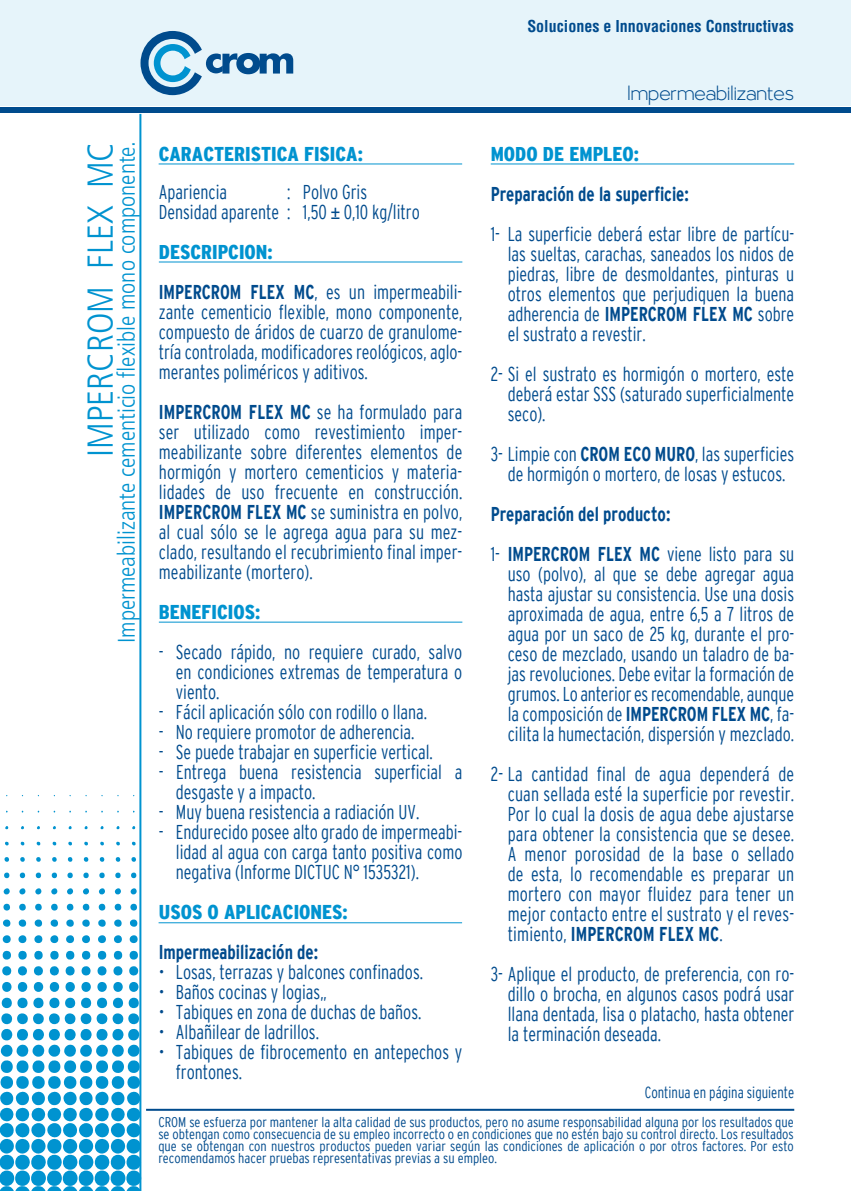
<style>
.page{position:relative;width:851px;height:1191px;background:#fff}
.page>*{position:absolute;margin:0;border:0;box-sizing:border-box;transform-origin:0 0}
.t1{font:300 condensed 36px "Frutiger";color:#0093d0}
.t2{font:28px "Larke";color:#004b8d}
.t3{font:300 condensed 24px "Frutiger";color:#0093d0}
.t4{font:300 condensed 20px/20px "Interstate";color:#004b8d;text-align:justify;scale:.9 1}
.t5{font:700 condensed 20px/40px "Interstate";color:#004b8d;scale:.9 1}
.t6{font:900 condensed 20px "Interstate";color:#0093d0}
.t7{font:700 condensed 16px "Helvetica";color:#004b8d}
.t8{font:300 condensed 16px "Interstate";color:#004b8d;scale:.9 1}
.t9{font:300 condensed 14px/12px "Interstate";color:#004b8d;text-align:justify}
.s1{font-family:"Arial";font-weight:400;font-stretch:normal;font-size:19px}
.s2{font-weight:900;color:#0093d0}
.s3{font-weight:700}
.s4{font-weight:300}
</style>
<div class="page">
<div style="left:0;top:0;width:850px;height:106px;background:#e6f4fa"></div>
<svg style="left:140px;top:31px;width:153px;height:64px"></svg>
<div style="left:0;top:108px;width:850px;height:5px;background:#004b8d"></div>
<svg style="left:5px;top:841px;width:4px;height:5px"></svg>
<svg style="left:4px;top:857px;width:5px;height:5px"></svg>
<svg style="left:4px;top:872px;width:6px;height:7px"></svg>
<svg style="left:3px;top:888px;width:7px;height:7px"></svg>
<svg style="left:3px;top:903px;width:7px;height:7px"></svg>
<svg style="left:20px;top:841px;width:5px;height:5px"></svg>
<svg style="left:20px;top:857px;width:5px;height:5px"></svg>
<svg style="left:19px;top:872px;width:6px;height:7px"></svg>
<svg style="left:19px;top:888px;width:7px;height:7px"></svg>
<svg style="left:19px;top:903px;width:7px;height:7px"></svg>
<svg style="left:36px;top:841px;width:5px;height:5px"></svg>
<svg style="left:36px;top:857px;width:5px;height:5px"></svg>
<svg style="left:35px;top:872px;width:6px;height:7px"></svg>
<svg style="left:35px;top:888px;width:7px;height:7px"></svg>
<svg style="left:35px;top:903px;width:7px;height:7px"></svg>
<svg style="left:52px;top:841px;width:4px;height:5px"></svg>
<svg style="left:52px;top:857px;width:5px;height:5px"></svg>
<svg style="left:51px;top:872px;width:6px;height:7px"></svg>
<svg style="left:51px;top:888px;width:7px;height:7px"></svg>
<svg style="left:51px;top:903px;width:7px;height:7px"></svg>
<svg style="left:68px;top:841px;width:4px;height:5px"></svg>
<svg style="left:67px;top:857px;width:6px;height:5px"></svg>
<svg style="left:67px;top:872px;width:6px;height:7px"></svg>
<svg style="left:67px;top:888px;width:6px;height:7px"></svg>
<svg style="left:66px;top:903px;width:8px;height:7px"></svg>
<svg style="left:84px;top:841px;width:4px;height:5px"></svg>
<svg style="left:83px;top:857px;width:6px;height:5px"></svg>
<svg style="left:83px;top:872px;width:6px;height:7px"></svg>
<svg style="left:83px;top:888px;width:6px;height:7px"></svg>
<svg style="left:82px;top:903px;width:8px;height:7px"></svg>
<svg style="left:100px;top:841px;width:4px;height:5px"></svg>
<svg style="left:99px;top:857px;width:6px;height:5px"></svg>
<svg style="left:99px;top:872px;width:6px;height:7px"></svg>
<svg style="left:98px;top:888px;width:7px;height:7px"></svg>
<svg style="left:98px;top:903px;width:8px;height:7px"></svg>
<svg style="left:116px;top:841px;width:4px;height:5px"></svg>
<svg style="left:115px;top:857px;width:5px;height:5px"></svg>
<svg style="left:115px;top:872px;width:6px;height:7px"></svg>
<svg style="left:114px;top:888px;width:7px;height:7px"></svg>
<svg style="left:114px;top:903px;width:8px;height:7px"></svg>
<svg style="left:2px;top:919px;width:112px;height:57px"></svg>
<svg style="left:0;top:982px;width:124px;height:209px"></svg>
<svg style="left:132px;top:841px;width:4px;height:5px"></svg>
<svg style="left:131px;top:857px;width:5px;height:5px"></svg>
<svg style="left:131px;top:872px;width:6px;height:7px"></svg>
<svg style="left:130px;top:888px;width:7px;height:7px"></svg>
<svg style="left:130px;top:903px;width:7px;height:7px"></svg>
<svg style="left:114px;top:919px;width:25px;height:57px"></svg>
<svg style="left:124px;top:982px;width:18px;height:209px"></svg>
<hr style="left:146px;top:1108px;width:648px;height:2px;background:#004b8d">
<hr style="left:139px;top:114px;width:2px;height:1077px;background:#0093d0">
<hr style="left:159px;top:163px;width:303px;height:1px;background:#0093d0">
<hr style="left:159px;top:261px;width:303px;height:1px;background:#0093d0">
<hr style="left:159px;top:621px;width:303px;height:1px;background:#0093d0">
<hr style="left:158px;top:922px;width:304px;height:1px;background:#0093d0">
<hr style="left:490px;top:163px;width:304px;height:1px;background:#0093d0">
<p class="t7" style="left:527px;top:16px;width:268px">Soluciones e Innovaciones Constructivas</p>
<h1 class="t1" style="left:80px;top:457px;width:316px;rotate:-90deg">IMPERCROM FLEX MC</h1>
<p class="t3" style="left:113px;top:643px;width:503px;rotate:-90deg">Impermeabilizante cementicio flexible mono componente.</p>
<p class="t6" style="left:159px;top:142px;width:205px">CARACTERISTICA FISICA:</p>
<p class="t4" style="left:159px;top:181px;width:77px">Apariencia</p>
<p class="t4" style="left:159px;top:181px;width:291px;text-indent:128px">: Polvo Gris<br>Densidad aparente : 1,50 <span class="s1">±</span> 0,10 kg/litro</p>
<p class="t4" style="left:159px;top:231px;width:339px;line-height:40px"><span class="s2">DESCRIPCION:<br></span><span class="s3">IMPERCROM FLEX MC</span>, es un impermeabili-</p>
<p class="t4" style="left:159px;top:301px;width:339px">zante cementicio flexible, mono componente, compuesto de áridos de cuarzo de granulome&shy;tría controlada, modificadores reológicos, aglo&shy;merantes poliméricos y aditivos.</p>
<p class="t4" style="left:159px;top:401px;width:339px"><span class="s3">IMPERCROM FLEX MC</span> se ha formulado para ser utilizado como revestimiento imper&shy;meabilizante sobre diferentes elementos de hormigón y mortero cementicios y materia&shy;lidades de uso frecuente en construcción.<br><span class="s3">IMPERCROM FLEX MC</span> se suministra en polvo, al cual sólo se le agrega agua para su mez&shy;clado, resultando el recubrimiento final imper&shy;meabilizante (mortero).</p>
<p class="t6" style="left:159px;top:600px;width:103px">BENEFICIOS:</p>
<p class="t4" style="left:176px;top:641px;width:320px;text-indent:-17px">- Secado rápido, no requiere curado, salvo en condiciones extremas de temperatura o viento.</p>
<p class="t4" style="left:159px;top:701px;width:300px">- Fácil aplicación sólo con rodillo o llana.</p>
<p class="t4" style="left:159px;top:721px;width:285px">- No requiere promotor de adherencia.</p>
<p class="t4" style="left:159px;top:741px;width:306px">- Se puede trabajar en superficie vertical.</p>
<p class="t4" style="left:176px;top:761px;width:320px;text-indent:-17px">- Entrega buena resistencia superficial a desgaste y a impacto.</p>
<p class="t4" style="left:159px;top:801px;width:291px">- Muy buena resistencia a radiación UV.</p>
<p class="t4" style="left:176px;top:821px;width:320px;text-indent:-17px">- Endurecido posee alto grado de impermeabi&shy;lidad al agua con carga tanto positiva como negativa (Informe DICTUC N° 1535321).</p>
<p class="t6" style="left:159px;top:900px;width:190px">USOS O APLICACIONES:</p>
<p class="t5" style="left:159px;top:931px;width:178px">Impermeabilización de:</p>
<p class="t4" style="left:159px;top:961px;width:295px">• Losas, terrazas y balcones confinados.</p>
<p class="t4" style="left:159px;top:981px;width:188px">• Baños cocinas y logias,,</p>
<p class="t4" style="left:159px;top:1001px;width:293px">• Tabiques en zona de duchas de baños.</p>
<p class="t4" style="left:159px;top:1021px;width:179px">• Albañilear de ladrillos.</p>
<p class="t4" style="left:176px;top:1041px;width:320px;text-indent:-17px">• Tabiques de fibrocemento en antepechos y frontones.</p>
<h2 class="t2" style="left:627px;top:74px;width:168px">Impermeabilizantes</h2>
<p class="t6" style="left:490px;top:142px;width:150px">MODO DE EMPLEO:</p>
<p class="t5" style="left:490px;top:173px;width:222px">Preparación de la superficie:</p>
<p class="t4" style="left:507px;top:223px;width:320px;text-indent:-17px">1- La superficie deberá estar libre de partícu&shy;las sueltas, carachas, saneados los nidos de piedras, libre de desmoldantes, pinturas u otros elementos que perjudiquen la buena adherencia de <span class="s3">IMPERCROM FLEX MC</span> sobre el sustrato a revestir.</p>
<p class="t4" style="left:507px;top:363px;width:320px;text-indent:-17px">2- Si el sustrato es hormigón o mortero, este deberá estar SSS (saturado superficialmente seco).</p>
<p class="t4" style="left:490px;top:443px;width:338px;text-align:center">3- Limpie con <span class="s3">CROM ECO MURO</span>, las superficies de hormigón o mortero, de losas y estucos.</p>
<p class="t5" style="left:490px;top:493px;width:339px">Preparación del producto:<br><span class="s4">1-</span> IMPERCROM FLEX MC <span class="s4">viene listo para su</span></p>
<p class="t4" style="left:507px;top:563px;width:320px">uso (polvo), al que se debe agregar agua hasta ajustar su consistencia. Use una dosis aproximada de agua, entre 6,5 a 7 litros de agua por un saco de 25 kg, durante el pro&shy;ceso de mezclado, usando un taladro de ba&shy;jas revoluciones. Debe evitar la formación de grumos. Lo anterior es recomendable, aunque la composición de <span class="s3">IMPERCROM FLEX MC</span>, fa&shy;cilita la humectación, dispersión y mezclado.</p>
<p class="t4" style="left:507px;top:763px;width:320px;text-indent:-17px">2- La cantidad final de agua dependerá de cuan sellada esté la superficie por revestir.<br>Por lo cual la dosis de agua debe ajustarse para obtener la consistencia que se desee.<br>A menor porosidad de la base o sellado de esta, lo recomendable es preparar un mortero con mayor fluidez para tener un mejor contacto entre el sustrato y el reves&shy;timiento, <span class="s3">IMPERCROM FLEX MC</span>.</p>
<p class="t4" style="left:507px;top:963px;width:320px;text-indent:-17px">3- Aplique el producto, de preferencia, con ro&shy;dillo o brocha, en algunos casos podrá usar llana dentada, lisa o platacho, hasta obtener la terminación deseada.</p>
<p class="t8" style="left:644px;top:1083px;width:167px">Continua en página siguiente</p>
<p class="t9" style="left:158px;top:1115px;width:637px">CROM se esfuerza por mantener la alta calidad de sus productos, pero no asume responsabilidad alguna por los resultados que se obtengan como consecuencia de su empleo incorrecto o en condiciones que no estén bajo su control directo. Los resultados que se obtengan con nuestros productos pueden variar según las condiciones de aplicación o por otros factores. Por esto recomendamos hacer pruebas representativas previas a su empleo.</p>
</div>
